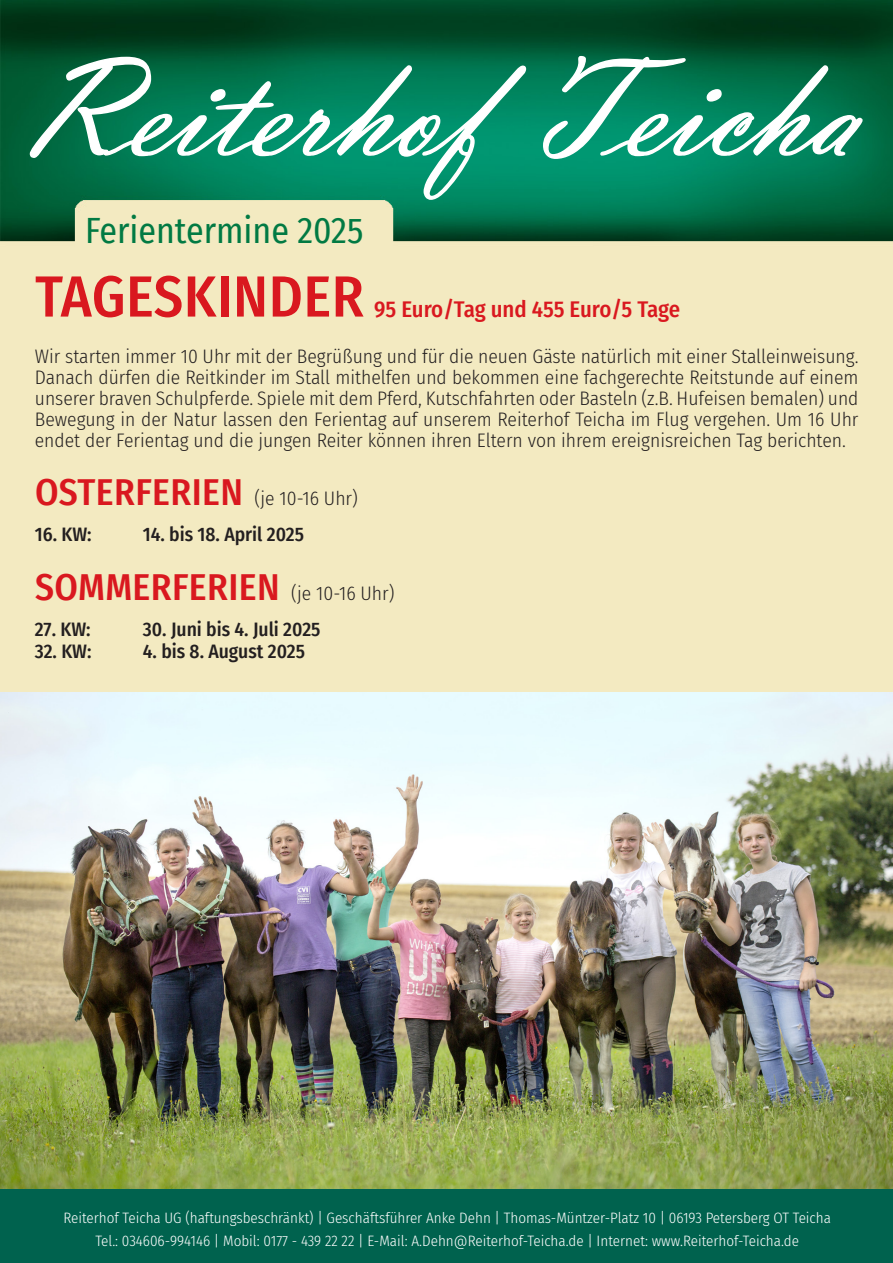
<style>
.page{position:relative;width:893px;height:1263px;background:#fff}
.page>*{position:absolute;margin:0;border:0;box-sizing:border-box;transform-origin:0 0}
.t1{font:500 58.05px "Fira Sans Condensed";letter-spacing:.01em;color:#d9181f}
.t2{font:500 37.5px "Fira Sans Condensed";letter-spacing:.01em;color:#d9181f}
.t3{font:35.7px "Fira Sans Condensed";color:#017a43}
.t4{font:500 22.65px "Fira Sans Condensed";letter-spacing:-.01em;color:#d9181f}
.t5{font:300 19.5px/21px "Fira Sans Condensed";color:#231f20;text-align:justify}
.t6{font:500 19.5px "Fira Sans Condensed";color:#231f20}
.t7{font:300 15px "Fira Sans Condensed";color:#fff}
.s1{font-weight:500;font-size:37.5px;color:#d9181f}
.s2{font-weight:300;font-size:19.5px;color:#231f20}
</style>
<div class="page">
<img style="left:0;top:0;width:893px;height:692px">
<img style="left:0;top:692px;width:893px;height:497px">
<div style="left:0;top:1189px;width:893px;height:74px;background:#00624e"></div>
<svg style="left:30px;top:56px;width:497px;height:144px;background:#299373"></svg>
<svg style="left:542px;top:55px;width:321px;height:105px"></svg>
<p class="t3" style="left:85px;top:203px;width:280px">Ferientermine 2025</p>
<p class="t1" style="left:35px;top:250px;width:330px">TAGESKINDER</p>
<p class="t4" style="left:374px;top:291px;width:307px">95 Euro/Tag und 455 Euro/5 Tage</p>
<p class="t5" style="left:35px;top:345px;width:825px">Wir starten immer 10 Uhr mit der Begrüßung und für die neuen Gäste natürlich mit einer Stalleinweisung.<br>Danach dürfen die Reitkinder im Stall mithelfen und bekommen eine fachgerechte Reitstunde auf einem unserer braven Schulpferde. Spiele mit dem Pferd, Kutschfahrten oder Basteln (z.B. Hufeisen bemalen) und Bewegung in der Natur lassen den Ferientag auf unserem Reiterhof Teicha im Flug vergehen. Um 16 Uhr endet der Ferientag und die jungen Reiter können ihren Eltern von ihrem ereignisreichen Tag berichten.</p>
<p class="t5" style="left:35px;top:488px;width:324px"><span class="s1">OSTERFERIEN</span> (je 10-16 Uhr)</p>
<p class="t6" style="left:35px;top:519px;width:58px">16. KW:</p>
<p class="t6" style="left:143px;top:519px;width:163px">14. bis 18. April 2025</p>
<p class="t2" style="left:35px;top:557px;width:361px">SOMMERFERIEN <span class="s2">(je 10-16 Uhr)</span></p>
<p class="t6" style="left:35px;top:613px;width:57px">27. KW:</p>
<p class="t6" style="left:143px;top:613px;width:179px">30. Juni bis 4. Juli 2025</p>
<p class="t6" style="left:35px;top:636px;width:58px">32. KW:</p>
<p class="t6" style="left:143px;top:636px;width:164px">4. bis 8. August 2025</p>
<p class="t7" style="left:63px;top:1207px;width:769px">Reiterhof Teicha UG (haftungsbeschränkt) | Geschäftsführer Anke Dehn | Thomas-Müntzer-Platz 10 | 06193 Petersberg OT Teicha</p>
<p class="t7" style="left:95px;top:1230px;width:705px">Tel.: 034606-994146 | Mobil: 0177 - 439 22 22 | E-Mail: A.Dehn@Reiterhof-Teicha.de | Internet: www.Reiterhof-Teicha.de</p>
</div>
